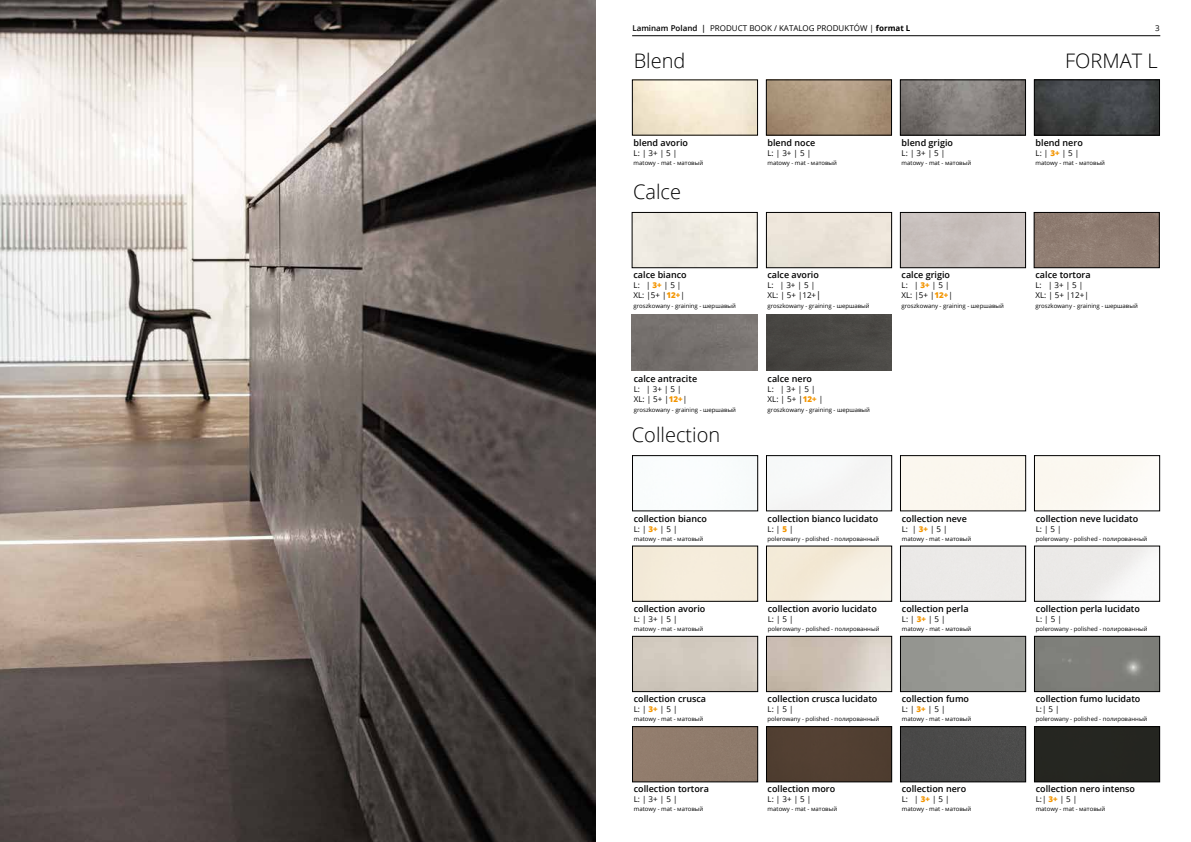
<style>
.page{position:relative;width:1191px;height:842px;background:#fff}
.page>*{position:absolute;margin:0;border:0;box-sizing:border-box;transform-origin:0 0}
.t1{font:300 20px "Open Sans";color:#000}
.t2{font:600 9px "Open Sans";color:#000}
.t3{font:8px/10px "Open Sans";color:#000}
.t4{font:6px "Open Sans";color:#000}
.s1{font-weight:600}
.s2{font-weight:700}
.s3{font-weight:800;color:#f39500}
.s4{font-size:9px}
</style>
<div class="page">
<div style="left:632px;top:80px;width:126px;height:55px;border:1px solid #000"></div>
<div style="left:632px;top:455px;width:126px;height:56px;border:1px solid #000"></div>
<div style="left:632px;top:546px;width:126px;height:55px;border:1px solid #000"></div>
<div style="left:632px;top:636px;width:126px;height:56px;border:1px solid #000"></div>
<div style="left:634px;top:728px;width:122px;height:52px;background:#907b6c"></div>
<div style="left:632px;top:726px;width:126px;height:56px;border:1px solid #000"></div>
<img style="left:768px;top:82px;width:121px;height:51px">
<div style="left:766px;top:455px;width:126px;height:56px;border:1px solid #000"></div>
<div style="left:766px;top:546px;width:126px;height:55px;border:1px solid #000"></div>
<div style="left:766px;top:636px;width:126px;height:56px;border:1px solid #000"></div>
<div style="left:768px;top:728px;width:122px;height:52px;background:#513f31"></div>
<div style="left:766px;top:726px;width:126px;height:56px;border:1px solid #000"></div>
<img style="left:902px;top:82px;width:121px;height:51px">
<div style="left:900px;top:455px;width:126px;height:56px;border:1px solid #000"></div>
<div style="left:900px;top:546px;width:126px;height:55px;border:1px solid #000"></div>
<div style="left:900px;top:636px;width:126px;height:56px;border:1px solid #000"></div>
<div style="left:902px;top:728px;width:122px;height:52px;background:#4a4a49"></div>
<div style="left:900px;top:726px;width:126px;height:56px;border:1px solid #000"></div>
<img style="left:1036px;top:82px;width:121px;height:51px">
<div style="left:1034px;top:80px;width:125px;height:55px;border:1px solid #000"></div>
<div style="left:1034px;top:455px;width:125px;height:56px;border:1px solid #000"></div>
<div style="left:1036px;top:638px;width:121px;height:52px;background:#7e7f7a"></div>
<div style="left:1034px;top:636px;width:125px;height:56px;border:1px solid #000"></div>
<div style="left:1036px;top:728px;width:121px;height:52px;background:#252620"></div>
<div style="left:1034px;top:726px;width:125px;height:56px;border:1px solid #000"></div>
<div style="left:632px;top:212px;width:125px;height:56px;border:1px solid #000"></div>
<div style="left:1035px;top:214px;width:122px;height:52px;background:#8f7c71"></div>
<div style="left:1033px;top:212px;width:126px;height:56px;border:1px solid #000"></div>
<div style="left:766px;top:212px;width:126px;height:56px;border:1px solid #000"></div>
<img style="left:632px;top:315px;width:125px;height:56px">
<div style="left:900px;top:212px;width:125px;height:56px;border:1px solid #000"></div>
<div style="left:766px;top:315px;width:126px;height:56px;background:#484743"></div>
<img style="left:0;top:0;width:595px;height:842px">
<h3 class="t3" style="left:632px;top:23px;width:279px"><span class="s1">Laminam Poland |</span> PRODUCT BOOK / KATALOG PRODUKTÓW | <span class="s2">format L</span></h3>
<h3 class="t3" style="left:1155px;top:23px;width:6px">3</h3>
<h1 class="t1" style="left:633px;top:47px;width:53px">Blend</h1>
<h1 class="t1" style="left:1065px;top:47px;width:94px">FORMAT L</h1>
<h2 class="t2" style="left:633px;top:136px;width:56px">blend avorio</h2>
<h3 class="t3" style="left:633px;top:148px;width:45px">L: | 3+ | 5 |</h3>
<p class="t4" style="left:633px;top:159px;width:71px">matowy - mat - матовый</p>
<h2 class="t2" style="left:767px;top:136px;width:49px">blend noce</h2>
<h3 class="t3" style="left:767px;top:148px;width:45px">L: | 3+ | 5 |</h3>
<p class="t4" style="left:767px;top:159px;width:71px">matowy - mat - матовый</p>
<h2 class="t2" style="left:901px;top:136px;width:53px">blend grigio</h2>
<h3 class="t3" style="left:901px;top:148px;width:45px">L: | 3+ | 5 |</h3>
<p class="t4" style="left:901px;top:159px;width:71px">matowy - mat - матовый</p>
<h2 class="t2" style="left:1035px;top:136px;width:49px">blend nero</h2>
<h3 class="t3" style="left:1035px;top:148px;width:45px">L: | <span class="s3">3+</span> | 5 |</h3>
<p class="t4" style="left:1035px;top:159px;width:71px">matowy - mat - матовый</p>
<h1 class="t1" style="left:633px;top:178px;width:50px">Calce</h1>
<h2 class="t2" style="left:633px;top:269px;width:55px">calce bianco</h2>
<h3 class="t3" style="left:633px;top:280px;width:53px">L: | <span class="s3">3+</span> | 5 |<br>XL: |5+ |<span class="s3">12+</span>|</h3>
<p class="t4" style="left:633px;top:302px;width:104px">groszkowany - graining - шершавый</p>
<h2 class="t2" style="left:767px;top:269px;width:53px">calce avorio</h2>
<h3 class="t3" style="left:767px;top:280px;width:55px">L: | 3+ | 5 |<br>XL: | 5+ |12+<span class="s4">|</span></h3>
<p class="t4" style="left:767px;top:302px;width:104px">groszkowany - graining - шершавый</p>
<h2 class="t2" style="left:901px;top:269px;width:50px">calce grigio</h2>
<h3 class="t3" style="left:901px;top:280px;width:53px">L: | <span class="s3">3+</span> | 5 |<br>XL: |5+ |<span class="s3">12+</span>|</h3>
<p class="t4" style="left:901px;top:302px;width:104px">groszkowany - graining - шершавый</p>
<h2 class="t2" style="left:1035px;top:269px;width:57px">calce tortora</h2>
<h3 class="t3" style="left:1035px;top:280px;width:55px">L: | 3+ | 5 |<br>XL: | 5+ |12+|</h3>
<p class="t4" style="left:1035px;top:302px;width:104px">groszkowany - graining - шершавый</p>
<h2 class="t2" style="left:634px;top:372px;width:65px">calce antracite</h2>
<h3 class="t3" style="left:634px;top:383px;width:55px">L: | 3+ | 5 |<br>XL: | 5+ |<span class="s3">12+</span>|</h3>
<p class="t4" style="left:634px;top:405px;width:104px">groszkowany - graining - шершавый</p>
<h2 class="t2" style="left:767px;top:372px;width:46px">calce nero</h2>
<h3 class="t3" style="left:767px;top:383px;width:57px">L: | 3+ | 5 |<br>XL: | 5+ |<span class="s3">12+</span> |</h3>
<p class="t4" style="left:767px;top:405px;width:104px">groszkowany - graining - шершавый</p>
<h1 class="t1" style="left:632px;top:421px;width:90px">Collection</h1>
<h2 class="t2" style="left:634px;top:512px;width:75px">collection bianco</h2>
<h3 class="t3" style="left:634px;top:523px;width:45px">L: | <span class="s3">3+</span> | 5 |</h3>
<p class="t4" style="left:634px;top:534px;width:71px">matowy - mat - матовый</p>
<h2 class="t2" style="left:767px;top:512px;width:112px">collection bianco lucidato</h2>
<h3 class="t3" style="left:767px;top:523px;width:28px">L: | <span class="s3">5</span> |</h3>
<p class="t4" style="left:767px;top:534px;width:113px">polerowany - polished - полированный</p>
<h2 class="t2" style="left:901px;top:512px;width:67px">collection neve</h2>
<h3 class="t3" style="left:901px;top:523px;width:47px">L: | <span class="s3">3+</span> | 5 |</h3>
<p class="t4" style="left:901px;top:534px;width:71px">matowy - mat - матовый</p>
<h2 class="t2" style="left:1035px;top:512px;width:104px">collection neve lucidato</h2>
<h3 class="t3" style="left:1035px;top:523px;width:27px">L: | 5 |</h3>
<p class="t4" style="left:1035px;top:534px;width:113px">polerowany - polished - полированный</p>
<h2 class="t2" style="left:634px;top:602px;width:73px">collection avorio</h2>
<h3 class="t3" style="left:634px;top:614px;width:45px">L: | 3+ | 5 |</h3>
<p class="t4" style="left:634px;top:625px;width:71px">matowy - mat - матовый</p>
<h2 class="t2" style="left:767px;top:602px;width:111px">collection avorio lucidato</h2>
<h3 class="t3" style="left:767px;top:614px;width:27px">L: | 5 |</h3>
<p class="t4" style="left:767px;top:625px;width:113px">polerowany - polished - полированный</p>
<h2 class="t2" style="left:902px;top:602px;width:68px">collection perla</h2>
<h3 class="t3" style="left:902px;top:614px;width:45px">L: | <span class="s3">3+</span> | 5 |</h3>
<p class="t4" style="left:902px;top:625px;width:71px">matowy - mat - матовый</p>
<h2 class="t2" style="left:1035px;top:602px;width:106px">collection perla lucidato</h2>
<h3 class="t3" style="left:1035px;top:614px;width:27px">L: | 5 |</h3>
<p class="t4" style="left:1035px;top:625px;width:113px">polerowany - polished - полированный</p>
<h2 class="t2" style="left:634px;top:693px;width:74px">collection crusca</h2>
<h3 class="t3" style="left:634px;top:704px;width:45px">L: | <span class="s3">3+</span> | 5 |</h3>
<p class="t4" style="left:634px;top:715px;width:71px">matowy - mat - матовый</p>
<h2 class="t2" style="left:767px;top:693px;width:111px">collection crusca lucidato</h2>
<h3 class="t3" style="left:767px;top:704px;width:27px">L: | 5 |</h3>
<p class="t4" style="left:767px;top:715px;width:113px">polerowany - polished - полированный</p>
<h2 class="t2" style="left:901px;top:693px;width:69px">collection fumo</h2>
<h3 class="t3" style="left:901px;top:704px;width:45px">L: | <span class="s3">3+</span> | 5 |</h3>
<p class="t4" style="left:901px;top:715px;width:71px">matowy - mat - матовый</p>
<h2 class="t2" style="left:1035px;top:693px;width:106px">collection fumo lucidato</h2>
<h3 class="t3" style="left:1035px;top:704px;width:25px">L:| 5 |</h3>
<p class="t4" style="left:1035px;top:715px;width:113px">polerowany - polished - полированный</p>
<h2 class="t2" style="left:634px;top:783px;width:77px">collection tortora</h2>
<h3 class="t3" style="left:634px;top:794px;width:45px">L: | 3+ | 5 |</h3>
<p class="t4" style="left:634px;top:805px;width:71px">matowy - mat - матовый</p>
<h2 class="t2" style="left:767px;top:783px;width:69px">collection moro</h2>
<h3 class="t3" style="left:767px;top:794px;width:45px">L: | 3+ | 5 |</h3>
<p class="t4" style="left:767px;top:805px;width:71px">matowy - mat - матовый</p>
<h2 class="t2" style="left:901px;top:783px;width:66px">collection nero</h2>
<h3 class="t3" style="left:901px;top:794px;width:49px">L: | <span class="s3">3+</span> | 5 |</h3>
<p class="t4" style="left:901px;top:805px;width:71px">matowy - mat - матовый</p>
<h2 class="t2" style="left:1035px;top:783px;width:101px">collection nero intenso</h2>
<h3 class="t3" style="left:1035px;top:794px;width:43px">L:| <span class="s3">3+</span> | 5 |</h3>
<p class="t4" style="left:1035px;top:805px;width:71px">matowy - mat - матовый</p>
</div>
